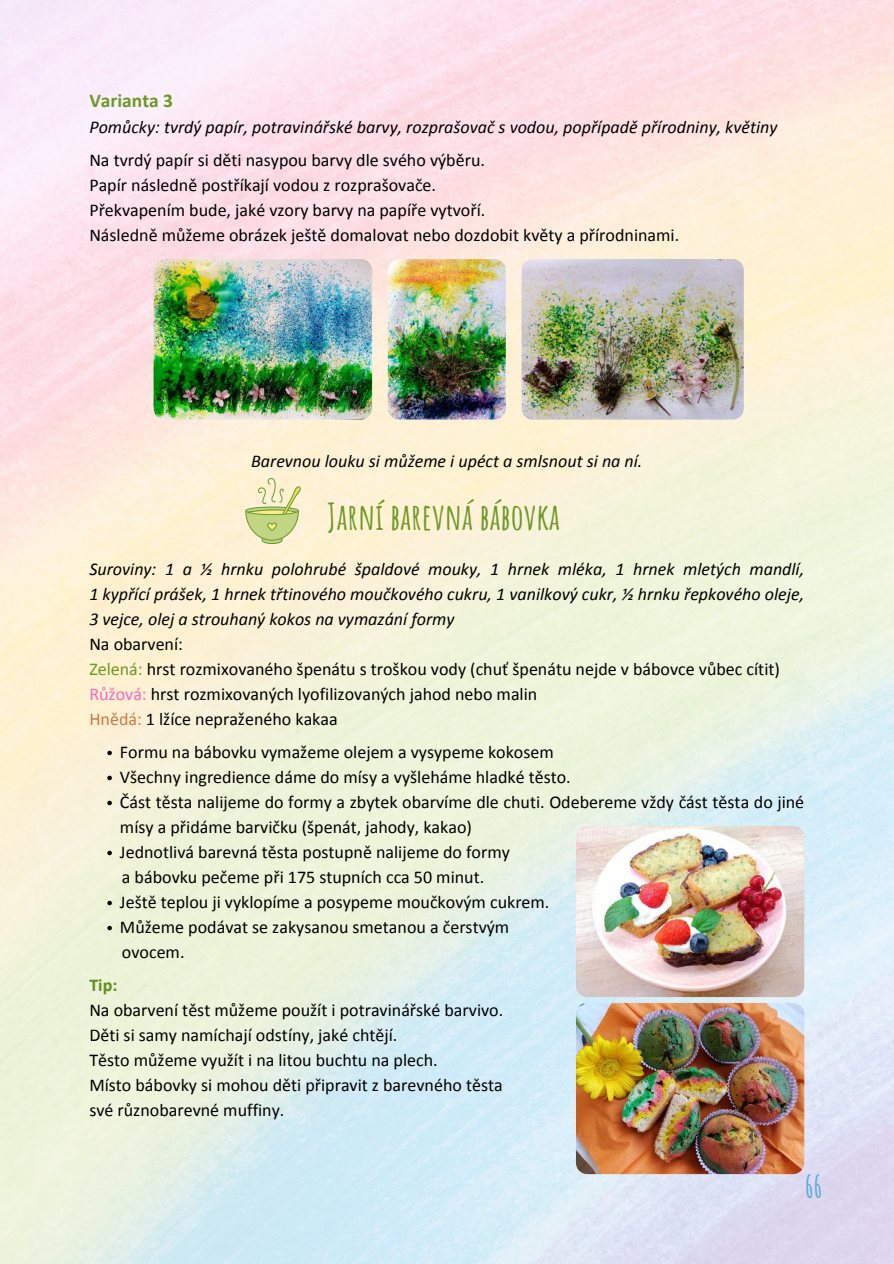
<style>
.page{position:relative;width:894px;height:1264px;background:#fff}
.page>*{position:absolute;margin:0;border:0;box-sizing:border-box;transform-origin:0 0}
.t1{font:700 36px "Amatic SC";color:#6d9826}
.t2{font:700 30px "Amatic SC";color:#53a9db}
.t3{font:700 19.5px "Calibri";color:#6d9826}
.t4{font:18px/25px "Calibri";color:#000}
.t5{font:italic 18px/25px "Calibri";color:#000;text-align:justify}
.t6{font:700 18px "Calibri";color:#628e1b}
.s1{color:#6d9826}
.s2{color:#ff66c4}
.s3{color:#cd7844}
</style>
<div class="page">
<img style="left:0;top:0;width:893px;height:1263px">
<svg style="left:107px;top:750px;width:5px;height:5px"></svg>
<svg style="left:107px;top:775px;width:5px;height:5px"></svg>
<svg style="left:107px;top:800px;width:5px;height:5px"></svg>
<svg style="left:107px;top:850px;width:5px;height:5px"></svg>
<svg style="left:107px;top:900px;width:5px;height:5px"></svg>
<svg style="left:107px;top:925px;width:5px;height:5px"></svg>
<img style="left:153px;top:259px;width:219px;height:160px;border-radius:11px">
<img style="left:388px;top:259px;width:117px;height:160px;border-radius:11px">
<img style="left:521px;top:259px;width:222px;height:160px;border-radius:11px">
<img style="left:575px;top:826px;width:229px;height:171px;border-radius:11px">
<img style="left:575px;top:1002px;width:229px;height:171px;border-radius:11px">
<img style="left:227px;top:478px;width:91px;height:65px">
<p class="t3" style="left:89px;top:93px;width:85px">Varianta 3</p>
<p class="t5" style="left:89px;top:116px;width:689px">Pomůcky: tvrdý papír, potravinářské barvy, rozprašovač s vodou, popřípadě přírodniny, květiny</p>
<p class="t4" style="left:89px;top:149px;width:397px">Na tvrdý papír si děti nasypou barvy dle svého výběru.</p>
<p class="t4" style="left:89px;top:174px;width:348px">Papír následně postříkají vodou z rozprašovače.</p>
<p class="t4" style="left:89px;top:199px;width:397px">Překvapením bude, jaké vzory barvy na papíře vytvoří.</p>
<p class="t4" style="left:89px;top:224px;width:591px">Následně můžeme obrázek ještě domalovat nebo dozdobit květy a přírodninami.</p>
<p class="t5" style="left:251px;top:449px;width:393px">Barevnou louku si můžeme i upéct a smlsnout si na ní.</p>
<h1 class="t1" style="left:327px;top:493px;width:234px">JARNÍ BAREVNÁ BÁBOVKA</h1>
<p class="t5" style="left:89px;top:557px;width:716px">Suroviny: 1 a ½ hrnku polohrubé špaldové mouky, 1 hrnek mléka, 1 hrnek mletých mandlí, 1 kypřící prášek, 1 hrnek třtinového moučkového cukru, 1 vanilkový cukr, ½ hrnku řepkového oleje, 3 vejce, olej a strouhaný kokos na vymazání formy</p>
<p class="t4" style="left:89px;top:632px;width:95px">Na obarvení:</p>
<p class="t4" style="left:89px;top:657px;width:692px"><span class="s1">Zelená:</span> hrst rozmixovaného špenátu s troškou vody (chuť špenátu nejde v bábovce vůbec cítit)</p>
<p class="t4" style="left:89px;top:682px;width:449px"><span class="s2">Růžová:</span> hrst rozmixovaných lyofilizovaných jahod nebo malin</p>
<p class="t4" style="left:89px;top:707px;width:250px"><span class="s3">Hnědá:</span> 1 lžíce nepraženého kakaa</p>
<p class="t4" style="left:120px;top:740px;width:435px">Formu na bábovku vymažeme olejem a vysypeme kokosem</p>
<p class="t4" style="left:120px;top:765px;width:452px">Všechny ingredience dáme do mísy a vyšleháme hladké těsto.</p>
<p class="t4" style="left:120px;top:790px;width:685px">Část těsta nalijeme do formy a zbytek obarvíme dle chuti. Odebereme vždy část těsta do jiné mísy a přidáme barvičku (špenát, jahody, kakao)</p>
<p class="t4" style="left:120px;top:840px;width:391px">Jednotlivá barevná těsta postupně nalijeme do formy</p>
<p class="t4" style="left:122px;top:865px;width:364px">a bábovku pečeme při 175 stupních cca 50 minut.</p>
<p class="t4" style="left:120px;top:890px;width:431px">Ještě teplou ji vyklopíme a posypeme moučkovým cukrem.</p>
<p class="t4" style="left:120px;top:915px;width:391px">Můžeme podávat se zakysanou smetanou a čerstvým</p>
<p class="t4" style="left:122px;top:940px;width:64px">ovocem.</p>
<p class="t6" style="left:89px;top:977px;width:29px">Tip:</p>
<p class="t4" style="left:89px;top:998px;width:415px">Na obarvení těst můžeme použít i potravinářské barvivo.</p>
<p class="t4" style="left:89px;top:1023px;width:309px">Děti si samy namíchají odstíny, jaké chtějí.</p>
<p class="t4" style="left:89px;top:1048px;width:350px">Těsto můžeme využít i na litou buchtu na plech.</p>
<p class="t4" style="left:89px;top:1073px;width:415px">Místo bábovky si mohou děti připravit z barevného těsta</p>
<p class="t4" style="left:89px;top:1098px;width:196px">své různobarevné muffiny.</p>
<p class="t2" style="left:805px;top:1167px;width:18px">66</p>
</div>
